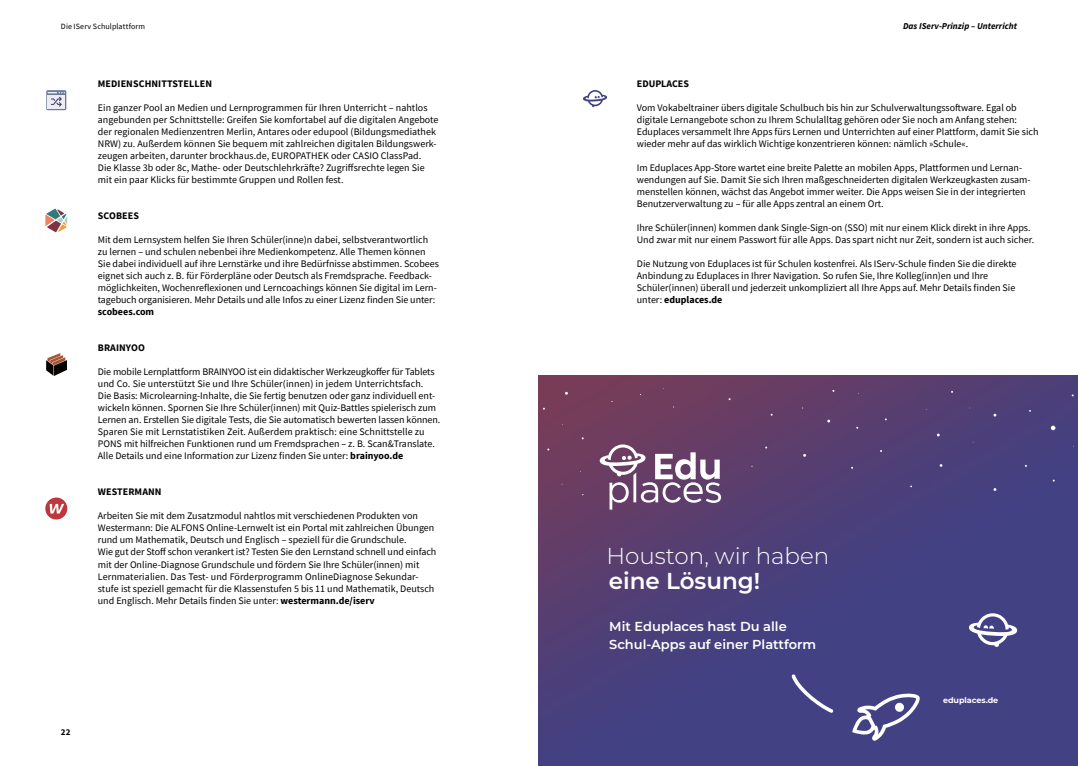
<style>
.page{position:relative;width:1078px;height:766px;background:#fff}
.page>*{position:absolute;margin:0;border:0;box-sizing:border-box;transform-origin:0 0}
.t1{font:300 23px "Montserrat";color:#fff}
.t2{font:600 23px "Montserrat";color:#fff}
.t3{font:600 13px/17px "Montserrat";color:#fff}
.t4{font:10px/12px "Source Sans Pro";color:#000}
.t5{font:700 10px "Source Sans Pro";letter-spacing:.01em;color:#000}
.t6{font:italic 700 9px "Source Sans Pro";color:#000}
.t7{font:700 9px "Source Sans Pro";color:#000}
.t8{font:8px "Source Sans Pro";letter-spacing:.01em;color:#000}
.t9{font:700 8px "Montserrat";letter-spacing:-.005em;color:#fff}
.s1{font-weight:700}
</style>
<div class="page">
<div style="left:46px;top:90px;width:20px;height:20px;background:linear-gradient(to right,#ececf1,#ececf1);border-radius:2px"></div>
<div style="left:48px;top:95px;width:17px;height:13px;background:#ececf1"></div>
<svg style="left:48px;top:92px;width:17px;height:15px"></svg>
<img style="left:47px;top:353px;width:19px;height:22px">
<svg style="left:45px;top:497px;width:22px;height:22px"></svg>
<svg style="left:50px;top:503px;width:14px;height:10px"></svg>
<svg style="left:45px;top:208px;width:22px;height:24px"></svg>
<svg style="left:583px;top:90px;width:24px;height:17px"></svg>
<img style="left:539px;top:375px;width:538px;height:390px">
<svg style="left:968px;top:612px;width:49px;height:34px"></svg>
<svg style="left:791px;top:674px;width:42px;height:38px;background:#595892"></svg>
<svg style="left:851px;top:692px;width:69px;height:48px"></svg>
<svg style="left:993px;top:487px;width:3px;height:4px"></svg>
<svg style="left:1050px;top:425px;width:5px;height:5px"></svg>
<svg style="left:802px;top:453px;width:4px;height:4px"></svg>
<svg style="left:599px;top:444px;width:121px;height:65px"></svg>
<p class="t8" style="left:61px;top:21px;width:86px">Die IServ Schulplattform</p>
<p class="t5" style="left:98px;top:77px;width:116px">MEDIENSCHNITTSTELLEN</p>
<p class="t4" style="left:98px;top:102px;width:342px">Ein ganzer Pool an Medien und Lernprogrammen für Ihren Unterricht – nahtlos angebunden per Schnittstelle: Greifen Sie komfortabel auf die digitalen Angebote der regionalen Medienzentren Merlin, Antares oder edupool (Bildungsmediathek NRW) zu. Außerdem können Sie bequem mit zahlreichen digitalen Bildungswerk&shy;zeugen arbeiten, darunter brockhaus.de, EUROPATHEK oder CASIO ClassPad.<br>Die Klasse 3b oder 8c, Mathe- oder Deutschlehrkräfte? Zugriffsrechte legen Sie mit ein paar Klicks für bestimmte Gruppen und Rollen fest.</p>
<p class="t5" style="left:98px;top:209px;width:43px">SCOBEES</p>
<p class="t4" style="left:98px;top:234px;width:342px">Mit dem Lernsystem helfen Sie Ihren Schüler(inne)n dabei, selbstverantwortlich zu lernen – und schulen nebenbei ihre Medienkompetenz. Alle Themen können Sie dabei individuell auf ihre Lernstärke und ihre Bedürfnisse abstimmen. Scobees eignet sich auch z. B. für Förderpläne oder Deutsch als Fremdsprache. Feedback&shy;möglichkeiten, Wochenreflexionen und Lerncoachings können Sie digital im Lern&shy;tagebuch organisieren. Mehr Details und alle Infos zu einer Lizenz finden Sie unter:</p>
<p class="t5" style="left:98px;top:305px;width:58px">scobees.com</p>
<p class="t5" style="left:98px;top:341px;width:48px">BRAINYOO</p>
<p class="t4" style="left:98px;top:366px;width:344px">Die mobile Lernplattform BRAINYOO ist ein didaktischer Werkzeugkoffer für Tablets und Co. Sie unterstützt Sie und Ihre Schüler(innen) in jedem Unterrichtsfach.<br>Die Basis: Microlearning-Inhalte, die Sie fertig benutzen oder ganz individuell ent&shy;wickeln können. Spornen Sie Ihre Schüler(innen) mit Quiz-Battles spielerisch zum Lernen an. Erstellen Sie digitale Tests, die Sie automatisch bewerten lassen können.<br>Sparen Sie mit Lernstatistiken Zeit. Außerdem praktisch: eine Schnittstelle zu PONS mit hilfreichen Funktionen rund um Fremdsprachen – z. B. Scan&amp;Translate.<br>Alle Details und eine Information zur Lizenz finden Sie unter: <span class="s1">brainyoo.de</span></p>
<p class="t5" style="left:98px;top:485px;width:65px">WESTERMANN</p>
<p class="t4" style="left:98px;top:510px;width:340px">Arbeiten Sie mit dem Zusatzmodul nahtlos mit verschiedenen Produkten von Westermann: Die ALFONS Online-Lernwelt ist ein Portal mit zahlreichen Übungen rund um Mathematik, Deutsch und Englisch – speziell für die Grundschule.<br>Wie gut der Stoff schon verankert ist? Testen Sie den Lernstand schnell und einfach mit der Online-Diagnose Grundschule und fördern Sie Ihre Schüler(innen) mit Lernmaterialien. Das Test- und Förderprogramm OnlineDiagnose Sekundar&shy;stufe ist speziell gemacht für die Klassenstufen 5 bis 11 und Mathematik, Deutsch und Englisch. Mehr Details finden Sie unter: <span class="s1">westermann.de/iserv</span></p>
<p class="t7" style="left:61px;top:725px;width:11px">22</p>
<p class="t6" style="left:902px;top:20px;width:115px">Das IServ-Prinzip – Unterricht</p>
<p class="t5" style="left:636px;top:77px;width:54px">EDUPLACES</p>
<p class="t4" style="left:636px;top:102px;width:403px">Vom Vokabeltrainer übers digitale Schulbuch bis hin zur Schulverwaltungssoftware. Egal ob digitale Lernangebote schon zu Ihrem Schulalltag gehören oder Sie noch am Anfang stehen:<br>Eduplaces versammelt Ihre Apps fürs Lernen und Unterrichten auf einer Plattform, damit Sie sich wieder mehr auf das wirklich Wichtige konzentrieren können: nämlich »Schule«.</p>
<p class="t4" style="left:636px;top:162px;width:395px">Im Eduplaces App-Store wartet eine breite Palette an mobilen Apps, Plattformen und Lernan&shy;wendungen auf Sie. Damit Sie sich Ihren maßgeschneiderten digitalen Werkzeugkasten zusam&shy;menstellen können, wächst das Angebot immer weiter. Die Apps weisen Sie in der integrierten Benutzerverwaltung zu – für alle Apps zentral an einem Ort.</p>
<p class="t4" style="left:636px;top:222px;width:399px">Ihre Schüler(innen) kommen dank Single-Sign-on (SSO) mit nur einem Klick direkt in ihre Apps.<br>Und zwar mit nur einem Passwort für alle Apps. Das spart nicht nur Zeit, sondern ist auch sicher.</p>
<p class="t4" style="left:636px;top:258px;width:381px">Die Nutzung von Eduplaces ist für Schulen kostenfrei. Als IServ-Schule finden Sie die direkte Anbindung zu Eduplaces in Ihrer Navigation. So rufen Sie, Ihre Kolleg(inn)en und Ihre Schüler(innen) überall und jederzeit unkompliziert all Ihre Apps auf. Mehr Details finden Sie unter: <span class="s1">eduplaces.de</span></p>
<h1 class="t1" style="left:606px;top:540px;width:224px">Houston, wir haben</h1>
<h1 class="t2" style="left:608px;top:565px;width:153px">eine Lösung!</h1>
<h2 class="t3" style="left:609px;top:618px;width:208px">Mit Eduplaces hast Du alle<br>Schul-Apps auf einer Plattform</h2>
<p class="t9" style="left:942px;top:695px;width:57px">eduplaces.de</p>
</div>
